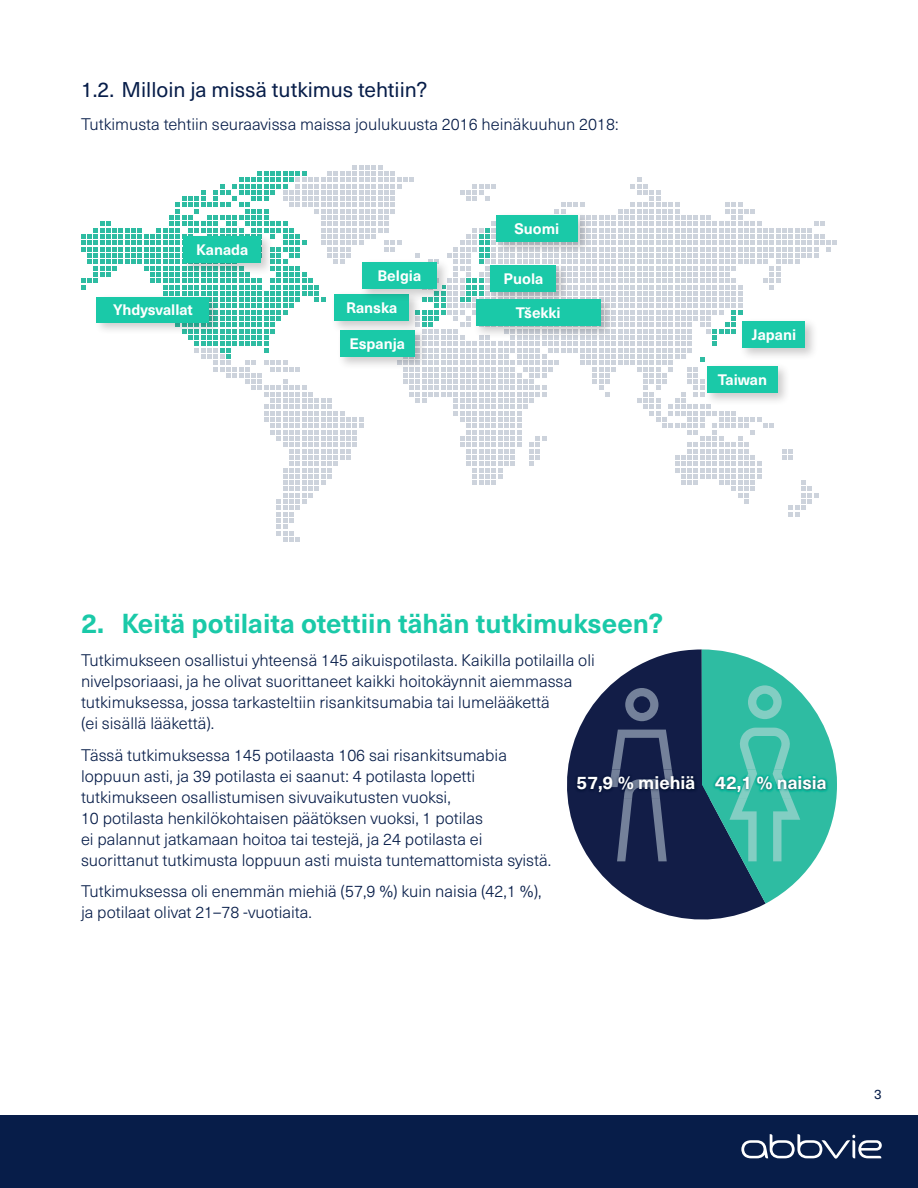
<style>
.page{position:relative;width:918px;height:1188px;background:#fff}
.page>*{position:absolute;margin:0;border:0;box-sizing:border-box;transform-origin:0 0}
.Hd_1{font:700 27px "Neue Haas Unica Pro";color:#1ac9a8}
.Sub_Hd_1{font:21px "Neue Haas Unica Pro";color:#071d49}
.t1{font:700 18px "Neue Haas Unica Pro";color:#fff}
.Body_1{font:300 16.5px/21px "Neue Haas Unica Pro";color:#071d49}
.Map_Country{font:700 15px "Neue Haas Unica Pro";color:#fff}
.t2{font:13.5px "Neue Haas Unica Pro";color:#071d49}
</style>
<div class="page">
<svg style="left:81px;top:165px;width:756px;height:377px"></svg>
<svg style="left:567px;top:650px;width:198px;height:270px;fill:#121d47"></svg>
<svg style="left:612px;top:688px;width:60px;height:173px;background:#2f3b60"></svg>
<svg style="left:702px;top:650px;width:135px;height:254px"></svg>
<img style="left:572px;top:769px;width:130px;height:30px">
<img style="left:702px;top:769px;width:129px;height:30px">
<img style="left:609px;top:769px;width:65px;height:30px">
<img style="left:738px;top:769px;width:54px;height:30px">
<div style="left:0;top:1115px;width:918px;height:73px;background:#071d49"></div>
<div style="left:492px;top:211px;width:99px;height:44px;background:#231f20;opacity:.23"></div>
<div style="left:496px;top:215px;width:82px;height:27px;background:#1ac9a8"></div>
<div style="left:330px;top:291px;width:92px;height:43px;background:#231f20;opacity:.23"></div>
<div style="left:334px;top:294px;width:75px;height:27px;background:#1ac9a8"></div>
<div style="left:336px;top:327px;width:92px;height:43px;background:#231f20;opacity:.23"></div>
<div style="left:340px;top:330px;width:75px;height:27px;background:#1ac9a8"></div>
<div style="left:93px;top:294px;width:129px;height:42px;background:#231f20;opacity:.23"></div>
<div style="left:97px;top:297px;width:112px;height:25px;background:#1ac9a8"></div>
<div style="left:704px;top:363px;width:87px;height:43px;background:#231f20;opacity:.23"></div>
<div style="left:707px;top:366px;width:71px;height:27px;background:#1ac9a8"></div>
<div style="left:180px;top:233px;width:94px;height:43px;background:#231f20;opacity:.23"></div>
<div style="left:184px;top:236px;width:77px;height:27px;background:#1ac9a8"></div>
<div style="left:358px;top:259px;width:92px;height:43px;background:#231f20;opacity:.23"></div>
<div style="left:362px;top:262px;width:75px;height:27px;background:#1ac9a8"></div>
<div style="left:739px;top:318px;width:80px;height:43px;background:#231f20;opacity:.23"></div>
<div style="left:742px;top:321px;width:64px;height:27px;background:#1ac9a8"></div>
<div style="left:487px;top:262px;width:82px;height:44px;background:#231f20;opacity:.23"></div>
<div style="left:490px;top:265px;width:66px;height:27px;background:#1ac9a8"></div>
<div style="left:472px;top:296px;width:142px;height:43px;background:#231f20;opacity:.23"></div>
<div style="left:476px;top:299px;width:125px;height:27px;background:#1ac9a8"></div>
<svg style="left:741px;top:1134px;width:141px;height:25px"></svg>
<p class="Sub_Hd_1" style="left:81px;top:77px;width:348px">1.2. Milloin ja missä tutkimus tehtiin?</p>
<p class="Body_1" style="left:81px;top:114px;width:539px">Tutkimusta tehtiin seuraavissa maissa joulukuusta 2016 heinäkuuhun 2018:</p>
<p class="Map_Country" style="left:196px;top:241px;width:54px">Kanada</p>
<p class="Map_Country" style="left:113px;top:301px;width:81px">Yhdysvallat</p>
<p class="Map_Country" style="left:378px;top:267px;width:45px">Belgia</p>
<p class="Map_Country" style="left:346px;top:299px;width:53px">Ranska</p>
<p class="Map_Country" style="left:349px;top:335px;width:57px">Espanja</p>
<p class="Map_Country" style="left:515px;top:219px;width:46px">Suomi</p>
<p class="Map_Country" style="left:504px;top:270px;width:41px">Puola</p>
<p class="Map_Country" style="left:516px;top:304px;width:46px">Tšekki</p>
<p class="Map_Country" style="left:752px;top:326px;width:46px">Japani</p>
<p class="Map_Country" style="left:718px;top:371px;width:51px">Taiwan</p>
<p class="Hd_1" style="left:81px;top:607px;width:584px">2. Keitä potilaita otettiin tähän tutkimukseen?</p>
<p class="Body_1" style="left:81px;top:650px;width:515px">Tutkimukseen osallistui yhteensä 145 aikuispotilasta. Kaikilla potilailla oli nivelpsoriaasi, ja he olivat suorittaneet kaikki hoitokäynnit aiemmassa tutkimuksessa, jossa tarkasteltiin risankitsumabia tai lumelääkettä<br>(ei sisällä lääkettä).</p>
<p class="Body_1" style="left:81px;top:745px;width:472px">Tässä tutkimuksessa 145 potilaasta 106 sai risankitsumabia loppuun asti, ja 39 potilasta ei saanut: 4 potilasta lopetti tutkimukseen osallistumisen sivuvaikutusten vuoksi,<br>10 potilasta henkilökohtaisen päätöksen vuoksi, 1 potilas<br>ei palannut jatkamaan hoitoa tai testejä, ja 24 potilasta ei suorittanut tutkimusta loppuun asti muista tuntemattomista syistä.</p>
<p class="Body_1" style="left:81px;top:881px;width:462px">Tutkimuksessa oli enemmän miehiä (57,9 %) kuin naisia (42,1 %), ja potilaat olivat 21–78 -vuotiaita.</p>
<p class="t1" style="left:577px;top:772px;width:252px">57,9 % miehiä 42,1 % naisia</p>
<p class="t2" style="left:874px;top:1086px;width:9px">3</p>
</div>
